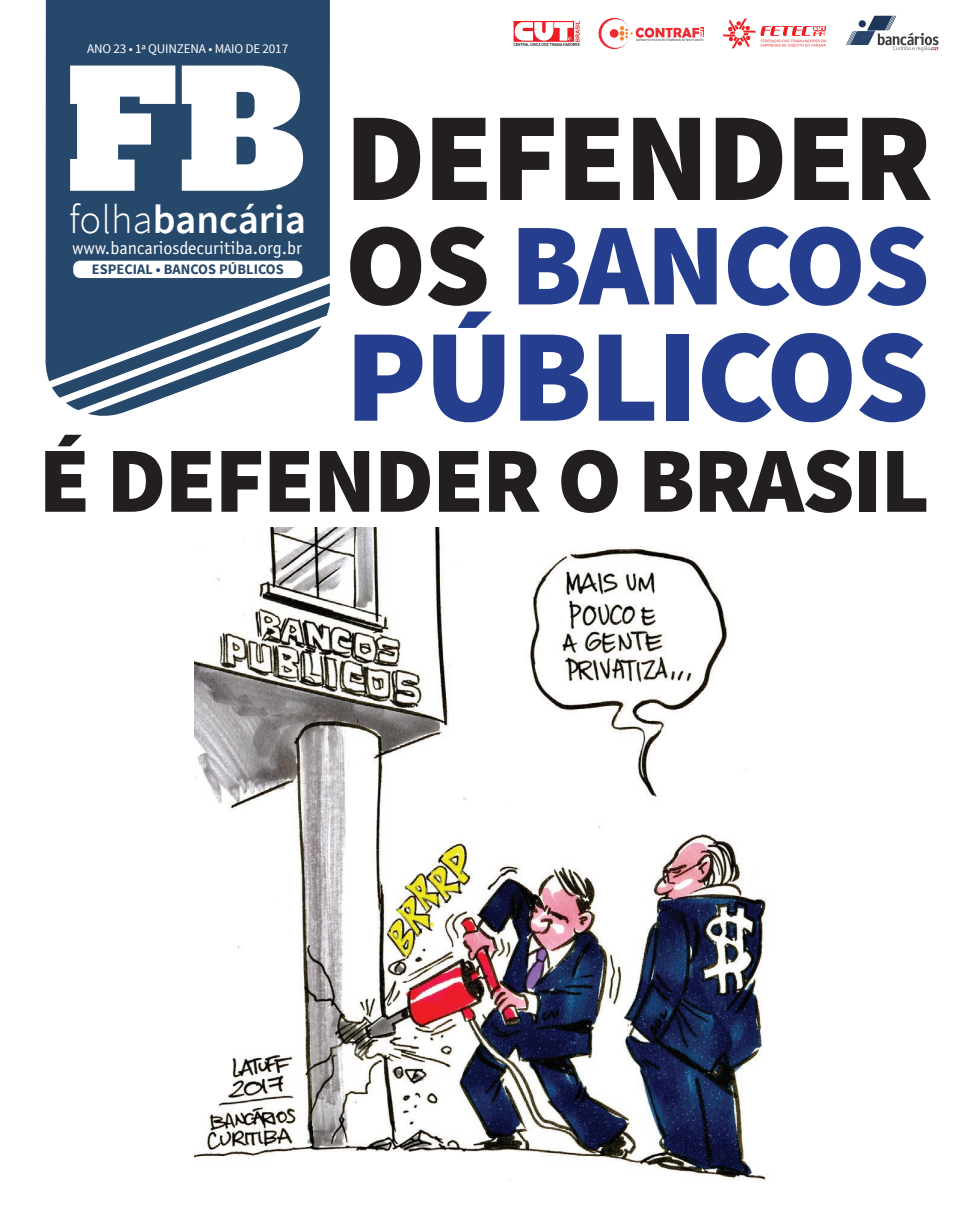
<style>
.page{position:relative;width:975px;height:1205px;background:#fff}
.page>*{position:absolute;margin:0;border:0;box-sizing:border-box;transform-origin:0 0}
.t1{font:900 132.5px "Source Sans Pro";letter-spacing:-.02em;color:#253f8e}
.t2{font:900 126.38px "Source Sans Pro";letter-spacing:-.02em;color:#231f20}
.t3{font:900 117.5px "Source Sans Pro";letter-spacing:-.02em;color:#253f8e}
.t4{font:900 93.5px "Source Sans Pro";letter-spacing:-.02em;color:#231f20}
.t5{font:600 40.62px "Source Sans Pro";color:#fff}
.t6{font:18.12px "Officina Sans Std";color:#fff}
.t7{font:700 14.38px "Source Sans Pro";color:#26486b}
.t8{font:13.25px "Source Sans Pro";letter-spacing:-.015em;color:#fff}
.s1{font-weight:300}
.s2{color:#231f20}
</style>
<div class="page">
<svg style="left:598px;top:18px;width:31px;height:31px"></svg>
<div style="left:601px;top:19px;width:29px;height:29px;background:#fff;border-radius:50%"></div>
<div style="left:609px;top:29px;width:9px;height:9px;background:#ee2b32;border-radius:50%"></div>
<svg style="left:619px;top:26px;width:84px;height:15px"></svg>
<svg style="left:846px;top:16px;width:92px;height:35px"></svg>
<svg style="left:722px;top:18px;width:103px;height:31px"></svg>
<svg style="left:513px;top:21px;width:66px;height:25px"></svg>
<div style="left:45px;top:0;width:285px;height:381px;background:#26486b"></div>
<svg style="left:70px;top:66px;width:105px;height:125px"></svg>
<svg style="left:182px;top:66px;width:121px;height:125px"></svg>
<svg style="left:52px;top:261px;width:278px;height:155px"></svg>
<img style="left:194px;top:527px;width:572px;height:653px">
<p class="t8" style="left:87px;top:40px;width:202px">ANO 23 • 1ª QUINZENA • MAIO DE 2017</p>
<h2 class="t2" style="left:344px;top:76px;width:589px">DEFENDER</h2>
<h3 class="t5" style="left:69px;top:193px;width:238px"><span class="s1">folha</span>bancária</h3>
<p class="t7" style="left:92px;top:260px;width:193px">ESPECIAL • BANCOS PÚBLICOS</p>
<h3 class="t3" style="left:345px;top:189px;width:586px"><span class="s2">OS</span> BANCOS</h3>
<h1 class="t1" style="left:345px;top:290px;width:586px">PÚBLICOS</h1>
<h3 class="t4" style="left:38px;top:420px;width:893px">É DEFENDER O BRASIL</h3>
<p class="t6" style="left:72px;top:237px;width:231px">www.bancariosdecuritiba.org.br</p>
</div>
